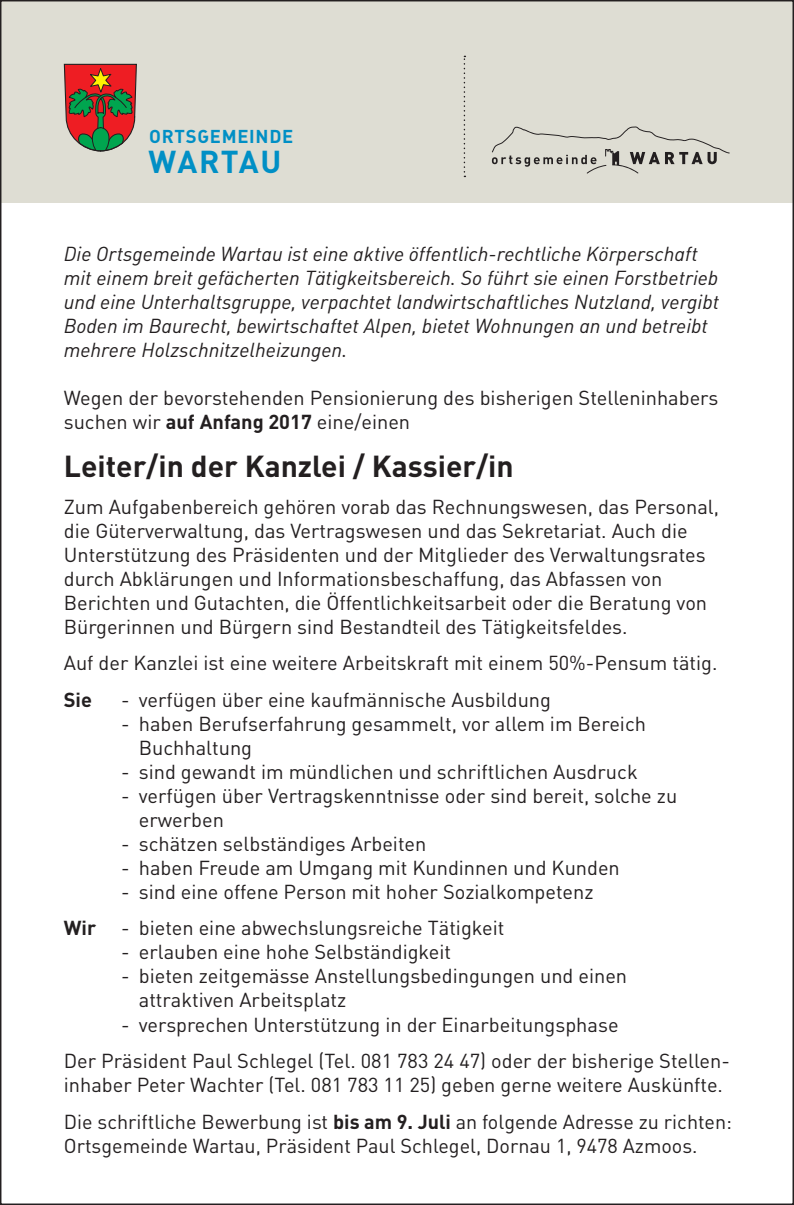
<style>
.page{position:relative;width:794px;height:1205px;background:#fff}
.page>*{position:absolute;margin:0;border:0;box-sizing:border-box;transform-origin:0 0}
.t1{font:31.25px "DIN Bold Alternate";letter-spacing:.04em;color:#008fc5}
.t2{font:700 30px "DIN";color:#231f20}
.t3{font:20px/24px "DIN";color:#231f20}
.t4{font:20px/24px "DIN Regular Italic Alt";color:#231f20}
.t5{font:700 20px "DIN";color:#231f20}
.t6{font:18.5px "DIN Bold Alternate";letter-spacing:.04em;color:#008fc5}
.s1{font-weight:700}
</style>
<div class="page">
<div style="left:0;top:0;width:794px;height:202px;background:#deddd3"></div>
<svg style="left:464px;top:56px;width:1px;height:121px"></svg>
<svg style="left:64px;top:64px;width:73px;height:88px;background:#9b5540"></svg>
<svg style="left:492px;top:126px;width:237px;height:48px"></svg>
<p class="t6" style="left:149px;top:124px;width:146px">ORTSGEMEINDE</p>
<h1 class="t1" style="left:148px;top:142px;width:135px">WARTAU</h1>
<p class="t4" style="left:64px;top:241px;width:657px">Die Ortsgemeinde Wartau ist eine aktive öffentlich-rechtliche Körperschaft mit einem breit gefächerten Tätigkeitsbereich. So führt sie einen Forstbetrieb und eine Unterhaltsgruppe, verpachtet landwirtschaftliches Nutzland, vergibt Boden im Baurecht, bewirtschaftet Alpen, bietet Wohnungen an und betreibt mehrere Holzschnitzelheizungen.</p>
<p class="t3" style="left:64px;top:385px;width:656px">Wegen der bevorstehenden Pensionierung des bisherigen Stelleninhabers suchen wir <span class="s1">auf Anfang 2017</span> eine/einen</p>
<h2 class="t2" style="left:64px;top:447px;width:451px">Leiter/in der Kanzlei / Kassier/in</h2>
<p class="t3" style="left:64px;top:494px;width:657px">Zum Aufgabenbereich gehören vorab das Rechnungswesen, das Personal, die Güterverwaltung, das Vertragswesen und das Sekretariat. Auch die Unterstützung des Präsidenten und der Mitglieder des Verwaltungsrates durch Abklärungen und Informationsbeschaffung, das Abfassen von Berichten und Gutachten, die Öffentlichkeitsarbeit oder die Beratung von Bürgerinnen und Bürgern sind Bestandteil des Tätigkeitsfeldes.</p>
<p class="t3" style="left:64px;top:651px;width:655px">Auf der Kanzlei ist eine weitere Arbeitskraft mit einem 50%-Pensum tätig.</p>
<p class="t5" style="left:64px;top:686px;width:30px">Sie</p>
<p class="t3" style="left:121px;top:687px;width:431px">- verfügen über eine kaufmännische Ausbildung</p>
<p class="t3" style="left:139px;top:711px;width:509px;text-indent:-18px">- haben Berufserfahrung gesammelt, vor allem im Bereich<br>Buchhaltung</p>
<p class="t3" style="left:121px;top:759px;width:518px">- sind gewandt im mündlichen und schriftlichen Ausdruck</p>
<p class="t3" style="left:139px;top:783px;width:540px;text-indent:-18px">- verfügen über Vertragskenntnisse oder sind bereit, solche zu erwerben</p>
<p class="t3" style="left:121px;top:831px;width:306px">- schätzen selbständiges Arbeiten</p>
<p class="t3" style="left:121px;top:855px;width:500px">- haben Freude am Umgang mit Kundinnen und Kunden</p>
<p class="t3" style="left:121px;top:879px;width:474px">- sind eine offene Person mit hoher Sozialkompetenz</p>
<p class="t5" style="left:64px;top:915px;width:34px">Wir</p>
<p class="t3" style="left:121px;top:916px;width:385px">- bieten eine abwechslungsreiche Tätigkeit</p>
<p class="t3" style="left:121px;top:940px;width:331px">- erlauben eine hohe Selbständigkeit</p>
<p class="t3" style="left:139px;top:964px;width:490px;text-indent:-18px">- bieten zeitgemässe Anstellungsbedingungen und einen attraktiven Arbeitsplatz</p>
<p class="t3" style="left:64px;top:1005px;width:667px;line-height:36.5px;text-indent:58px">- versprechen Unterstützung in der Einarbeitungsphase<br>Der Präsident Paul Schlegel (Tel. 081 783 24 47) oder der bisherige Stellen-</p>
<p class="t3" style="left:64px;top:1066px;width:670px;line-height:36.5px">inhaber Peter Wachter (Tel. 081 783 11 25) geben gerne weitere Auskünfte.<br>Die schriftliche Bewerbung ist <span class="s1">bis am 9. Juli</span> an folgende Adresse zu richten:</p>
<p class="t3" style="left:64px;top:1133px;width:635px">Ortsgemeinde Wartau, Präsident Paul Schlegel, Dornau 1, 9478 Azmoos.</p>
</div>
